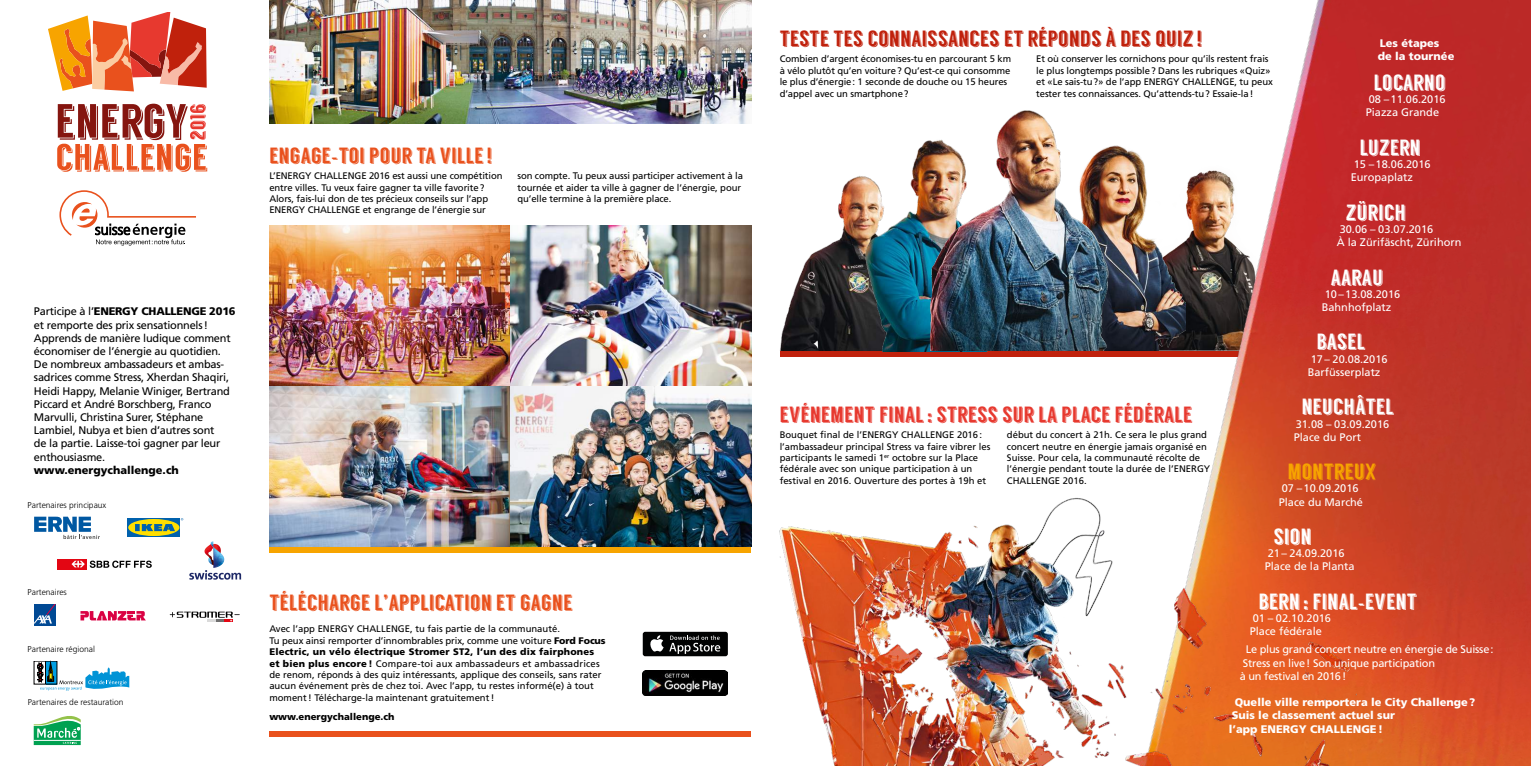
<style>
.page{position:relative;width:1531px;height:766px;background:#fff}
.page>*{position:absolute;margin:0;border:0;box-sizing:border-box;transform-origin:0 0}
.t1{font:22px "Langdon";color:#fff}
.t2{font:22px "Langdon";color:#e9511d}
.t3{font:22px "Langdon";color:#c0210c}
.t4{font:22px "Langdon";color:#e7392f}
.t5{font:22px "Langdon";color:#f7a400}
.t6{font:11px/13.2px "Frutiger LT Std";letter-spacing:-.02em;color:#000}
.t7{font:11px/13.2px "Frutiger LT Std";color:#fff}
.t8{font:900 11px/13.2px "Frutiger LT Std";color:#fff}
.t9{font:11px/13.2px "Frutiger LT Std";letter-spacing:-.02em;color:#fff}
.t10{font:900 11px "Frutiger LT Std";color:#000}
.t11{font:9.5px/11.4px "Frutiger LT Std";letter-spacing:-.01em;color:#000}
.t12{font:900 9.5px "Frutiger LT Std";color:#000}
.t13{font:300 8.4px "Frutiger LT Std";color:#000}
.s1{font-weight:900}
</style>
<div class="page">
<div style="left:780px;top:350px;width:460px;height:6px;background:#c0210c"></div>
<img style="left:780px;top:180px;width:69px;height:170px">
<img style="left:849px;top:0;width:682px;height:765px">
<div style="left:269px;top:546px;width:482px;height:6px;background:#f7a400"></div>
<div style="left:269px;top:730px;width:482px;height:6px;background:#e9511d"></div>
<img style="left:269px;top:225px;width:482px;height:321px">
<img style="left:269px;top:0;width:482px;height:123px">
<img style="left:779px;top:461px;width:601px;height:304px">
<svg style="left:57px;top:104px;width:150px;height:68px"></svg>
<svg style="left:48px;top:12px;width:159px;height:79px"></svg>
<svg style="left:59px;top:190px;width:137px;height:55px"></svg>
<div style="left:643px;top:631px;width:85px;height:25px;background:#010202;border-radius:2px"></div>
<svg style="left:650px;top:635px;width:70px;height:18px"></svg>
<img style="left:643px;top:670px;width:85px;height:25px">
<div style="left:57px;top:559px;width:29px;height:10px;background:#e30613"></div>
<svg style="left:71px;top:560px;width:81px;height:7px"></svg>
<svg style="left:80px;top:611px;width:66px;height:9px"></svg>
<svg style="left:170px;top:611px;width:70px;height:10px"></svg>
<svg style="left:34px;top:623px;width:22px;height:2px"></svg>
<svg style="left:34px;top:604px;width:22px;height:19px"></svg>
<svg style="left:189px;top:541px;width:52px;height:38px"></svg>
<svg style="left:33px;top:716px;width:48px;height:29px"></svg>
<svg style="left:37px;top:662px;width:92px;height:28px"></svg>
<svg style="left:128px;top:518px;width:52px;height:18px"></svg>
<svg style="left:128px;top:519px;width:51px;height:17px"></svg>
<svg style="left:135px;top:524px;width:40px;height:7px"></svg>
<svg style="left:34px;top:516px;width:66px;height:23px"></svg>
<h1 class="t2" style="left:269px;top:144px;width:224px">ENGAGE-TOI POUR TA VILLE !</h1>
<p class="t11" style="left:269px;top:170px;width:235px">L’ENERGY CHALLENGE 2016 est aussi une compétition entre villes. Tu veux faire gagner ta ville favorite?<br>Alors, fais-lui don de tes précieux conseils sur l’app ENERGY CHALLENGE et engrange de l’énergie sur</p>
<p class="t11" style="left:517px;top:170px;width:227px">son compte. Tu peux aussi participer activement à la tournée et aider ta ville à gagner de l’énergie, pour qu’elle termine à la première place.</p>
<p class="t6" style="left:34px;top:305px;width:203px">Participe à l’<span class="s1">ENERGY CHALLENGE 2016 </span>et remporte des prix sensationnels!<br>Apprends de manière ludique comment économiser de l’énergie au quotidien.<br>De nombreux ambassadeurs et ambas&shy;sadrices comme Stress, Xherdan Shaqiri, Heidi Happy, Melanie Winiger, Bertrand Piccard et André Borschberg, Franco Marvulli, Christina Surer, Stéphane Lambiel, Nubya et bien d’autres sont<br>de la partie. Laisse-toi gagner par leur enthousiasme.</p>
<p class="t10" style="left:34px;top:463px;width:146px">www.energychallenge.ch</p>
<p class="t13" style="left:28px;top:500px;width:80px">Partenaires principaux</p>
<p class="t13" style="left:28px;top:587px;width:41px">Partenaires</p>
<p class="t13" style="left:28px;top:644px;width:69px">Partenaire régional</p>
<p class="t13" style="left:28px;top:697px;width:97px">Partenaires de restauration</p>
<h1 class="t2" style="left:269px;top:590px;width:305px">TÉLÉCHARGE L’APPLICATION ET GAGNE</h1>
<p class="t11" style="left:269px;top:623px;width:338px">Avec l’app ENERGY CHALLENGE, tu fais partie de la communauté.<br>Tu peux ainsi remporter d’innombrables prix, comme une voiture <span class="s1">Ford Focus Electric, un vélo électrique Stromer ST2, l’un des dix fairphones et bien plus encore !</span> Compare-toi aux ambassadeurs et ambassadrices de renom, réponds à des quiz intéressants, applique des conseils, sans rater aucun événement près de chez toi. Avec l’app, tu restes informé(e) à tout moment! Télécharge-la maintenant gratuitement!</p>
<p class="t12" style="left:269px;top:710px;width:127px">www.energychallenge.ch</p>
<h1 class="t3" style="left:780px;top:27px;width:424px">TESTE TES CONNAISSANCES ET RÉPONDS À DES QUIZ!</h1>
<p class="t8" style="left:1377px;top:36px;width:78px">Les étapes<br>de la tournée</p>
<h1 class="t1" style="left:1374px;top:71px;width:74px">LOCARNO</h1>
<p class="t7" style="left:1365px;top:93px;width:81px">08 –11.06.2016<br>Piazza Grande</p>
<h1 class="t1" style="left:1360px;top:136px;width:63px">LUZERN</h1>
<p class="t7" style="left:1350px;top:158px;width:81px">15 –18.06.2016<br>Europaplatz</p>
<h1 class="t1" style="left:1346px;top:200px;width:62px">ZÜRICH</h1>
<p class="t7" style="left:1336px;top:222px;width:126px">30.06 – 03.07.2016<br>À la Zürifäscht, Zürihorn</p>
<h1 class="t1" style="left:1330px;top:265px;width:54px">AARAU</h1>
<p class="t7" style="left:1321px;top:287px;width:80px">10–13.08.2016<br>Bahnhofplatz</p>
<h1 class="t1" style="left:1316px;top:330px;width:50px">BASEL</h1>
<p class="t7" style="left:1307px;top:352px;width:81px">17– 20.08.2016<br>Barfüsserplatz</p>
<h1 class="t1" style="left:1302px;top:395px;width:94px">NEUCHÂTEL</h1>
<p class="t7" style="left:1293px;top:417px;width:97px">31.08 – 03.09.2016<br>Place du Port</p>
<h1 class="t5" style="left:1288px;top:460px;width:90px">MONTREUX</h1>
<p class="t7" style="left:1278px;top:482px;width:86px">07 –10.09.2016<br>Place du Marché</p>
<h1 class="t1" style="left:1274px;top:524px;width:40px">SION</h1>
<p class="t7" style="left:1264px;top:546px;width:91px">21– 24.09.2016<br>Place de la Planta</p>
<h1 class="t1" style="left:1258px;top:589px;width:160px">BERN: FINAL-EVENT</h1>
<p class="t7" style="left:1249px;top:611px;width:83px">01 – 02.10.2016<br>Place fédérale</p>
<p class="t9" style="left:1239px;top:642px;width:255px;text-indent:6px">Le plus grand concert neutre en énergie de Suisse:<br>Stress en live! Son unique participation<br>à un festival en 2016!</p>
<p class="t8" style="left:1228px;top:695px;width:248px;text-indent:6px">Quelle ville remportera le City Challenge?<br>Suis le classement actuel sur<br>l’app ENERGY CHALLENGE!</p>
<p class="t11" style="left:780px;top:53px;width:233px">Combien d’argent économises-tu en parcourant 5 km à vélo plutôt qu’en voiture? Qu’est-ce qui consomme le plus d’énergie: 1 seconde de douche ou 15 heures d’appel avec un smartphone?</p>
<p class="t11" style="left:1036px;top:53px;width:238px">Et où conserver les cornichons pour qu’ils restent frais le plus longtemps possible? Dans les rubriques «Quiz» et «Le sais-tu?» de l’app ENERGY CHALLENGE, tu peux tester tes connaissances. Qu’attends-tu? Essaie-la!</p>
<h1 class="t4" style="left:780px;top:402px;width:414px">EVÉNEMENT FINAL: STRESS SUR LA PLACE FÉDÉRALE</h1>
<p class="t11" style="left:780px;top:429px;width:212px">Bouquet final de l’ENERGY CHALLENGE 2016: l’ambassadeur principal Stress va faire vibrer les participants le samedi 1<sup>er</sup> octobre sur la Place fédérale avec son unique participation à un festival en 2016. Ouverture des portes à 19h et</p>
<p class="t11" style="left:1007px;top:429px;width:205px">début du concert à 21h. Ce sera le plus grand concert neutre en énergie jamais organisé en Suisse. Pour cela, la communauté récolte de l’énergie pendant toute la durée de l’ENERGY CHALLENGE 2016.</p>
</div>
